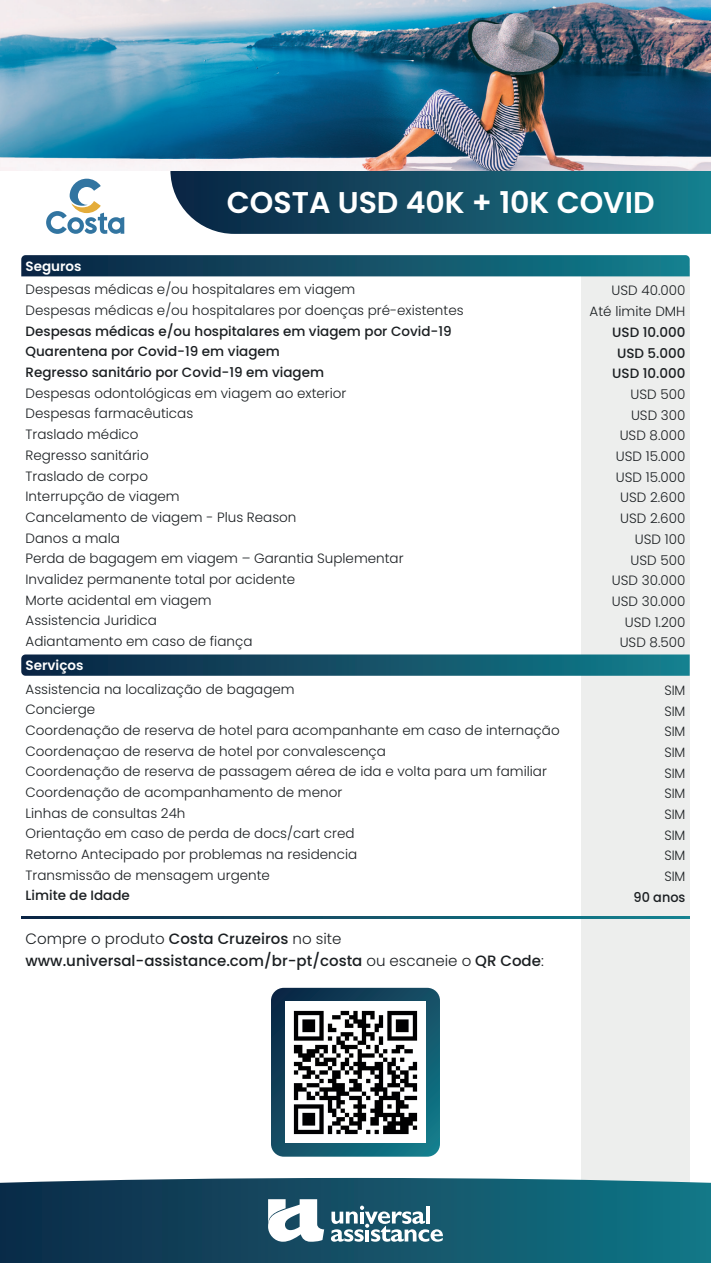
<style>
.page{position:relative;width:711px;height:1263px;background:#fff}
.page>*{position:absolute;margin:0;border:0;box-sizing:border-box;transform-origin:0 0}
.t1{font:600 30px "Poppins";color:#fff}
.t2{font:500 15px/22.5px "Poppins";color:#1b1f22}
.t3{font:300 13.5px/20.7px "Poppins";color:#1b1f22}
.t4{font:500 13.5px/20.7px "Poppins";color:#1b1f22;text-align:center}
.t5{font:300 13.5px/20.7px "Poppins";color:#1b1f22;text-align:justify;scale:.95 1}
.t6{font:600 13.5px "Poppins";color:#fff}
.t7{font:500 13.5px "Poppins";color:#1b1f22;scale:.95 1}
.s1{font-weight:300}
</style>
<div class="page">
<svg style="left:170px;top:170px;width:540px;height:64px;background:#1b586e"></svg>
<div style="left:581px;top:266px;width:108px;height:981px;background:#edeeed"></div>
<svg style="left:21px;top:255px;width:668px;height:21px;background:#125268"></svg>
<svg style="left:21px;top:654px;width:668px;height:22px;background:#19566c"></svg>
<img style="left:0;top:0;width:710px;height:170px">
<svg style="left:0;top:1178px;width:710px;height:85px;background:#155369"></svg>
<svg style="left:331px;top:1205px;width:112px;height:37px"></svg>
<svg style="left:268px;top:1199px;width:56px;height:43px"></svg>
<svg style="left:46px;top:179px;width:78px;height:55px"></svg>
<svg style="left:271px;top:988px;width:169px;height:169px;background:#1d596f"></svg>
<img style="left:285px;top:1002px;width:141px;height:140px">
<svg style="left:21px;top:917px;width:668px;height:1px"></svg>
<h1 class="t1" style="left:227px;top:185px;width:429px">COSTA USD 40K + 10K COVID</h1>
<p class="t6" style="left:26px;top:258px;width:58px">Seguros</p>
<p class="t3" style="left:26px;top:279px;width:439px">Despesas médicas e/ou hospitalares em viagem<br>Despesas médicas e/ou hospitalares por doenças pré-existentes</p>
<p class="t4" style="left:26px;top:321px;width:427px;text-align:left">Despesas médicas e/ou hospitalares em viagem por Covid-19<br>Quarentena por Covid-19 em viagem<br>Regresso sanitário por Covid-19 em viagem</p>
<p class="t3" style="left:26px;top:383px;width:379px">Despesas odontológicas em viagem ao exterior<br>Despesas farmacêuticas<br>Traslado médico<br>Regresso sanitário<br>Traslado de corpo<br>Interrupção de viagem<br>Cancelamento de viagem - Plus Reason<br>Danos a mala<br>Perda de bagagem em viagem – Garantia Suplementar<br>Invalidez permanente total por acidente<br>Morte acidental em viagem<br>Assistencia Juridica<br>Adiantamento em caso de fiança</p>
<p class="t6" style="left:26px;top:657px;width:59px">Serviços</p>
<p class="t3" style="left:26px;top:678px;width:535px">Assistencia na localização de bagagem<br>Concierge<br>Coordenação de reserva de hotel para acompanhante em caso de internação Coordenaçao de reserva de hotel por convalescença<br>Coordenação de reserva de passagem aérea de ida e volta para um familiar Coordenação de acompanhamento de menor<br>Linhas de consultas 24h<br>Orientação em caso de perda de docs/cart cred<br>Retorno Antecipado por problemas na residencia<br>Transmissão de mensagem urgente</p>
<p class="t4" style="left:26px;top:885px;width:106px">Limite de Idade</p>
<p class="t2" style="left:26px;top:927px;width:519px"><span class="s1">Compre o produto</span> Costa Cruzeiros <span class="s1">no site </span>www.universal-assistance.com/br-pt/costa <span class="s1">ou escaneie o</span> QR Code<span class="s1">:</span></p>
<p class="t3" style="left:589px;top:280px;width:97px;text-align:right">USD 40.000<br>Até limite DMH</p>
<p class="t4" style="left:612px;top:322px;width:75px">USD 10.000<br>USD 5.000<br>USD 10.000</p>
<p class="t3" style="left:611px;top:384px;width:75px;text-align:right">USD 500<br>USD 300<br>USD 8.000<br>USD 15.000<br>USD 15.000<br>USD 2.600<br>USD 2.600<br>USD 100<br>USD 500<br>USD 30.000<br>USD 30.000<br>USD 1.200<br>USD 8.500</p>
<p class="t5" style="left:664px;top:680px;width:24px">SIM SIM SIM SIM SIM SIM SIM SIM SIM SIM</p>
<p class="t7" style="left:633px;top:889px;width:56px">90 anos</p>
</div>
